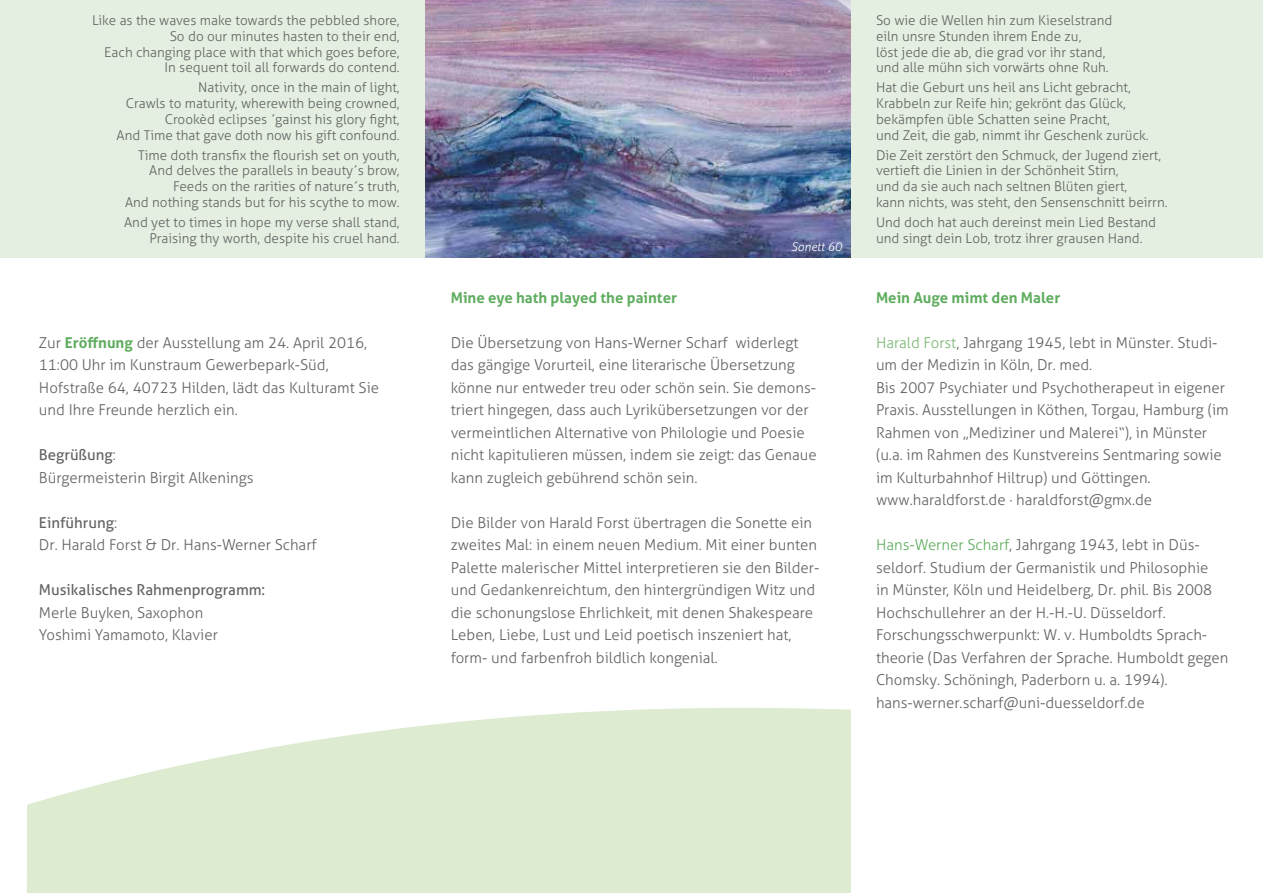
<style>
.page{position:relative;width:1263px;height:893px;background:#fff}
.page>*{position:absolute;margin:0;border:0;box-sizing:border-box;transform-origin:0 0}
.t1{font:300 15px/22.5px "Aller";color:#646363}
.t2{font:700 15px "Aller";color:#60ad60}
.t3{font:15px "Aller";color:#646363}
.t4{font:300 13.5px/15.8px "Aller";color:#646363;text-align:right}
.t5{font:italic 300 12px "Aller";color:#fff}
.s1{font-family:"Arial";font-weight:400}
.s2{font-weight:700;color:#60ad60}
.s3{font-weight:400}
.s4{color:#7bb874}
.s5{color:#60ad60}
</style>
<div class="page">
<svg style="left:26px;top:708px;width:824px;height:185px;background:#e1edd6"></svg>
<div style="left:0;top:0;width:1263px;height:258px;background:#e4efe1"></div>
<img style="left:425px;top:0;width:425px;height:258px">
<p class="t4" style="left:92px;top:12px;width:309px">Like as the waves make towards the pebbled shore, So do our minutes hasten to their end,<br>Each changing place with that which goes before, In sequent toil all forwards do contend.</p>
<p class="t4" style="left:117px;top:80px;width:285px">Nativity, once in the main of light,<br>Crawls to maturity, wherewith being crowned, Crookèd eclipses <span class="s1">´</span>gainst his glory fight,<br>And Time that gave doth now his gift confound.</p>
<p class="t4" style="left:125px;top:147px;width:276px">Time doth transfix the flourish set on youth, And delves the parallels in beauty<span class="s1">´</span>s brow, Feeds on the rarities of nature<span class="s1">´</span>s truth,<br>And nothing stands but for his scythe to mow.</p>
<p class="t4" style="left:124px;top:214px;width:277px">And yet to times in hope my verse shall stand,<br>Praising thy worth, despite his cruel hand.</p>
<p class="t1" style="left:39px;top:331px;width:342px">Zur <span class="s2">Eröffnung</span> der Ausstellung am 24. April 2016, 11:00 Uhr im Kunstraum Gewerbepark-Süd, Hofstraße 64, 40723 Hilden, lädt das Kulturamt Sie und Ihre Freunde herzlich ein.</p>
<p class="t1" style="left:39px;top:444px;width:216px"><span class="s3">Begrüßung</span>:<br>Bürgermeisterin Birgit Alkenings</p>
<p class="t1" style="left:39px;top:511px;width:279px"><span class="s3">Einführung</span>:<br>Dr. Harald Forst &amp; Dr. Hans-Werner Scharf</p>
<p class="t3" style="left:39px;top:581px;width:228px">Musikalisches Rahmenprogramm:</p>
<p class="t1" style="left:39px;top:601px;width:180px">Merle Buyken, Saxophon<br>Yoshimi Yamamoto, Klavier</p>
<p class="t5" style="left:791px;top:240px;width:52px">Sonett 60</p>
<p class="t2" style="left:451px;top:288px;width:228px">Mine eye hath played the painter</p>
<p class="t1" style="left:451px;top:331px;width:368px">Die Übersetzung von Hans-Werner Scharf widerlegt das gängige Vorurteil, eine literarische Übersetzung könne nur entweder treu oder schön sein. Sie demons&shy;triert hingegen, dass auch Lyrikübersetzungen vor der vermeintlichen Alternative von Philologie und Poesie nicht kapitulieren müssen, indem sie zeigt: das Genaue kann zugleich gebührend schön sein.</p>
<p class="t1" style="left:451px;top:511px;width:370px">Die Bilder von Harald Forst übertragen die Sonette ein zweites Mal: in einem neuen Medium. Mit einer bunten Palette malerischer Mittel interpretieren sie den Bilder&shy;und Gedankenreichtum, den hintergründigen Witz und die schonungslose Ehrlichkeit, mit denen Shakespeare Leben, Liebe, Lust und Leid poetisch inszeniert hat, form- und farbenfroh bildlich kongenial.</p>
<p class="t4" style="left:876px;top:13px;width:238px;text-align:left">So wie die Wellen hin zum Kieselstrand eiln unsre Stunden ihrem Ende zu,<br>löst jede die ab, die grad vor ihr stand, und alle mühn sich vorwärts ohne Ruh.</p>
<p class="t4" style="left:876px;top:80px;width:274px;text-align:left">Hat die Geburt uns heil ans Licht gebracht, Krabbeln zur Reife hin; gekrönt das Glück, bekämpfen üble Schatten seine Pracht,<br>und Zeit, die gab, nimmt ihr Geschenk zurück.</p>
<p class="t4" style="left:876px;top:147px;width:293px;text-align:left">Die Zeit zerstört den Schmuck, der Jugend ziert, vertieft die Linien in der Schönheit Stirn,<br>und da sie auch nach seltnen Blüten giert,<br>kann nichts, was steht, den Sensenschnitt beirrn.</p>
<p class="t4" style="left:876px;top:214px;width:282px;text-align:left">Und doch hat auch dereinst mein Lied Bestand und singt dein Lob, trotz ihrer grausen Hand.</p>
<p class="t2" style="left:876px;top:288px;width:186px">Mein Auge mimt den Maler</p>
<p class="t1" style="left:876px;top:331px;width:354px"><span class="s4">Harald Forst</span>, Jahrgang 1945, lebt in Münster. Studi&shy;um der Medizin in Köln, Dr. med.<br>Bis 2007 Psychiater und Psychotherapeut in eigener Praxis. Ausstellungen in Köthen, Torgau, Hamburg (im Rahmen von „Mediziner und Malerei“), in Münster (u.a. im Rahmen des Kunstvereins Sentmaring sowie im Kulturbahnhof Hiltrup) und Göttingen. www.haraldforst.de · haraldforst@gmx.de</p>
<p class="t1" style="left:876px;top:534px;width:354px"><span class="s5">Hans-Werner Scharf</span>, Jahrgang 1943, lebt in Düs&shy;seldorf. Studium der Germanistik und Philosophie<br>in Münster, Köln und Heidelberg, Dr. phil. Bis 2008<br>Hochschullehrer an der H.-H.-U. Düsseldorf.<br>Forschungsschwerpunkt: W. v. Humboldts Sprach&shy;theorie (Das Verfahren der Sprache. Humboldt gegen Chomsky. Schöningh, Paderborn u. a. 1994). hans-werner.scharf@uni-duesseldorf.de</p>
</div>
